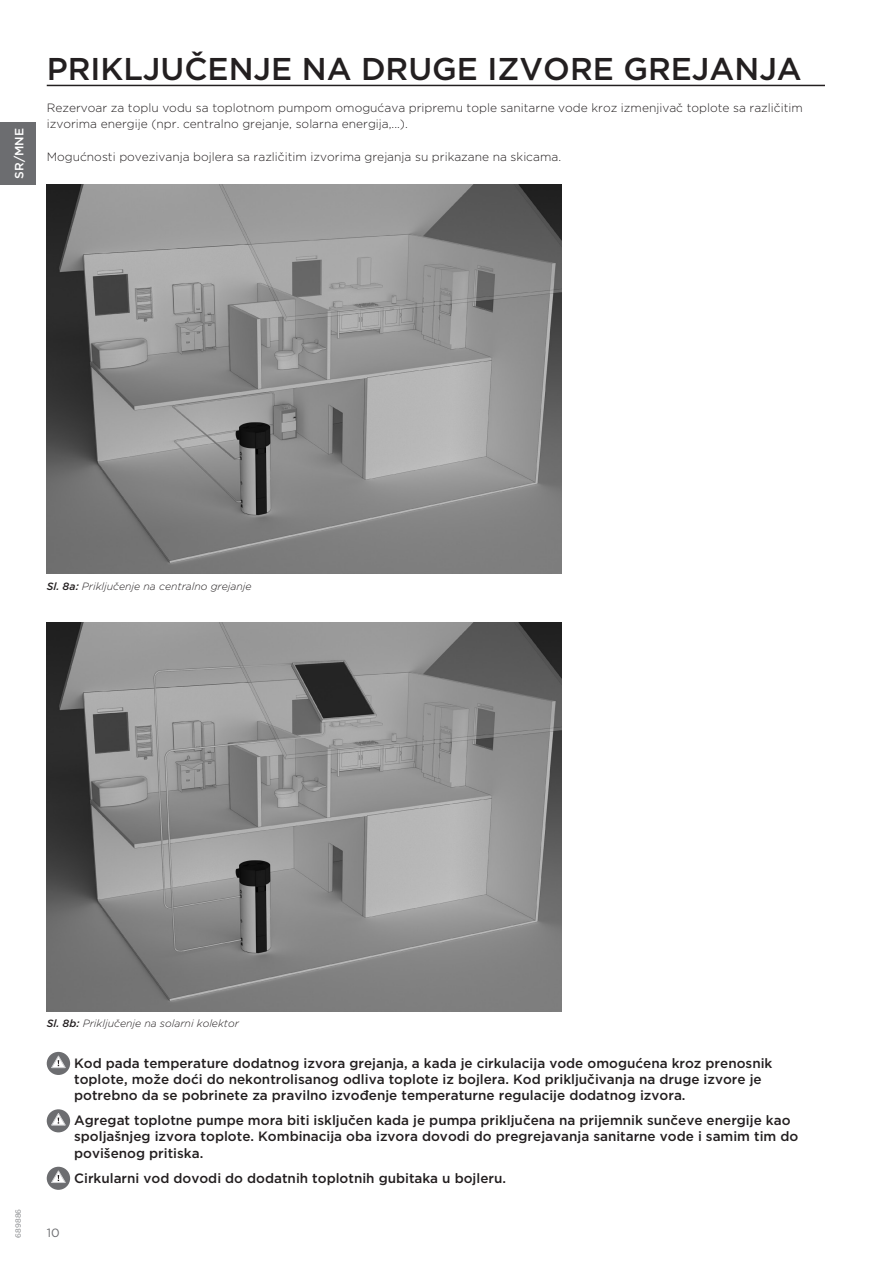
<style>
.page{position:relative;width:893px;height:1263px;background:#fff}
.page>*{position:absolute;margin:0;border:0;box-sizing:border-box;transform-origin:0 0}
.t1{font:500 31.5px "Gotham";color:#231f20}
.t2{font:500 13.5px/16.2px "Gotham";color:#231f20}
.t3{font:300 12px/16.2px "Gotham";color:#231f20}
.t4{font:500 12px "Gotham";color:#fff}
.t5{font:12px "Gotham";color:#6c6d70}
.t6{font:italic 300 10.5px "Gotham";color:#231f20}
.t7{font:7.5px "Gotham";color:#808285}
.s1{font-weight:500}
</style>
<div class="page">
<div style="left:47px;top:1052px;width:23px;height:23px;background:#6c6d70;border-radius:50%"></div>
<svg style="left:50px;top:1055px;width:16px;height:13px"></svg>
<div style="left:47px;top:1109px;width:23px;height:23px;background:#6c6d70;border-radius:50%"></div>
<svg style="left:50px;top:1112px;width:16px;height:14px"></svg>
<div style="left:47px;top:1167px;width:23px;height:23px;background:#6c6d70;border-radius:50%"></div>
<svg style="left:50px;top:1169px;width:16px;height:14px"></svg>
<hr style="left:47px;top:85px;width:778px;height:1px;background:#231f20">
<img style="left:47px;top:185px;width:514px;height:389px">
<img style="left:47px;top:622px;width:514px;height:389px">
<div style="left:0;top:122px;width:36px;height:63px;background:#6c6d70"></div>
<p class="t4" style="left:11px;top:179px;width:52px;rotate:-90deg">SR/MNE</p>
<h1 class="t1" style="left:47px;top:49px;width:756px">PRIKLJUČENJE NA DRUGE IZVORE GREJANJA</h1>
<p class="t3" style="left:47px;top:99px;width:758px">Rezervoar za toplu vodu sa toplotnom pumpom omogućava pripremu tople sanitarne vode kroz izmenjivač toplote sa različitim izvorima energije (npr. centralno grejanje, solarna energija,...).</p>
<p class="t3" style="left:47px;top:148px;width:516px">Mogućnosti povezivanja bojlera sa različitim izvorima grejanja su prikazane na skicama.</p>
<p class="t6" style="left:47px;top:579px;width:206px"><span class="s1">Sl. 8a:</span> Priključenje na centralno grejanje</p>
<p class="t7" style="left:13px;top:1237px;width:30px;rotate:-90deg">689886</p>
<p class="t6" style="left:47px;top:1017px;width:194px"><span class="s1">Sl. 8b:</span> Priključenje na solarni kolektor</p>
<p class="t2" style="left:74px;top:1054px;width:700px">Kod pada temperature dodatnog izvora grejanja, a kada je cirkulacija vode omogućena kroz prenosnik toplote, može doći do nekontrolisanog odliva toplote iz bojlera. Kod priključivanja na druge izvore je potrebno da se pobrinete za pravilno izvođenje temperaturne regulacije dodatnog izvora.</p>
<p class="t2" style="left:74px;top:1112px;width:726px">Agregat toplotne pumpe mora biti isključen kada je pumpa priključena na prijemnik sunčeve energije kao spoljašnjeg izvora toplote. Kombinacija oba izvora dovodi do pregrejavanja sanitarne vode i samim tim do povišenog pritiska.</p>
<p class="t2" style="left:74px;top:1169px;width:433px">Cirkularni vod dovodi do dodatnih toplotnih gubitaka u bojleru.</p>
<p class="t5" style="left:47px;top:1225px;width:14px">10</p>
</div>
